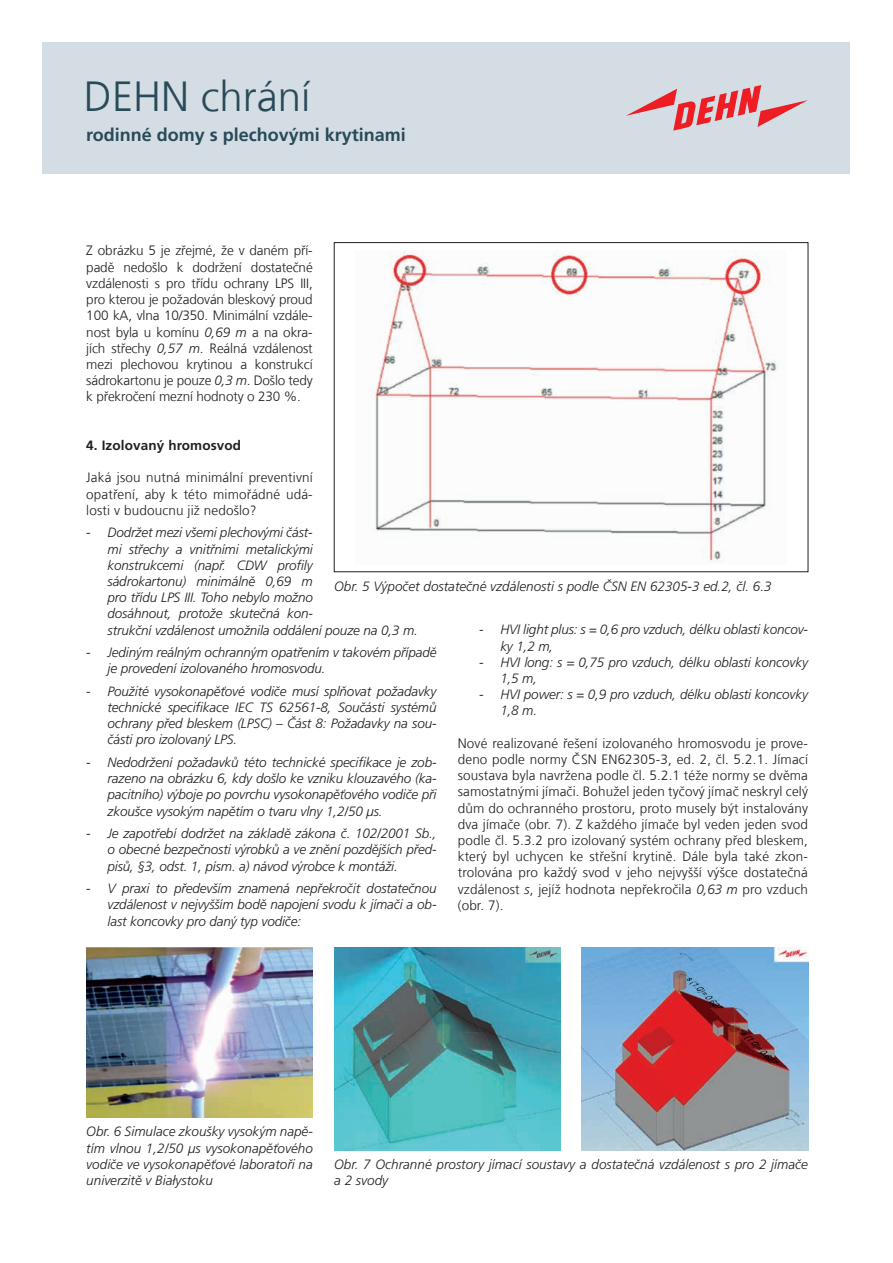
<style>
.page{position:relative;width:893px;height:1263px;background:#fff}
.page>*{position:absolute;margin:0;border:0;box-sizing:border-box;transform-origin:0 0}
.t1{font:300 42px "Frutiger LT Com";color:#294a59}
.t2{font:700 18px "Frutiger LT Com";color:#294a59}
.t3{font:italic 300 13.5px/16.2px "Frutiger LT Pro";letter-spacing:-.01em;color:#231f20}
.t4{font:300 13.5px/16.2px "Frutiger LT Com";letter-spacing:.01em;color:#231f20;text-align:justify}
.t5{font:700 13.5px "Frutiger LT Com";letter-spacing:.01em;color:#231f20}
.s1{font-family:"Frutiger LT Pro";font-style:italic}
</style>
<div class="page">
<div style="left:43px;top:43px;width:807px;height:131px;background:#d3dde3"></div>
<svg style="left:626px;top:85px;width:182px;height:46px"></svg>
<img style="left:373px;top:251px;width:405px;height:311px">
<img style="left:86px;top:947px;width:227px;height:171px">
<img style="left:334px;top:947px;width:226px;height:203px">
<img style="left:581px;top:947px;width:227px;height:203px">
<h1 class="t1" style="left:84px;top:72px;width:228px">DEHN chrání</h1>
<h2 class="t2" style="left:86px;top:125px;width:321px">rodinné domy s plechovými krytinami</h2>
<p class="t4" style="left:86px;top:243px;width:228px">Z obrázku 5 je zřejmé, že v daném pří&shy;padě nedošlo k dodržení dostatečné vzdálenosti s pro třídu ochrany LPS III, pro kterou je požadován bleskový proud 100 kA, vlna 10/350. Minimální vzdále&shy;nost byla u komínu <span class="s1">0,69 m</span> a na okra&shy;jích střechy <span class="s1">0,57 m</span>. Reálná vzdálenost mezi plechovou krytinou a konstrukcí sádrokartonu je pouze <span class="s1">0,3 m</span>. Došlo tedy k překročení mezní hodnoty o 230 %.</p>
<p class="t5" style="left:86px;top:437px;width:156px">4. Izolovaný hromosvod</p>
<p class="t4" style="left:86px;top:470px;width:228px">Jaká jsou nutná minimální preventivní opatření, aby k této mimořádné udá&shy;losti v budoucnu již nedošlo?</p>
<p class="t3" style="left:108px;top:525px;width:312px;text-indent:-21px">- Dodržet mezi všemi plechovými část-<br>mi střechy a vnitřními metalickými<br>konstrukcemi (např. CDW profily<br>sádrokartonu) minimálně 0,69 m<br>pro třídu LPS III. Toho nebylo možno<br>dosáhnout, protože skutečná kon-<br>strukční vzdálenost umožnila oddálení pouze na 0,3 m.</p>
<p class="t3" style="left:108px;top:644px;width:330px;text-indent:-21px">- Jediným reálným ochranným opatřením v takovém případě je provedení izolovaného hromosvodu.</p>
<p class="t3" style="left:108px;top:683px;width:330px;text-align:justify;text-indent:-21px">- Použité vysokonapěťové vodiče musí splňovat požadavky technické specifikace IEC TS 62561-8, Součásti systémů ochrany před bleskem (LPSC) – Část 8: Požadavky na sou&shy;části pro izolovaný LPS.</p>
<p class="t3" style="left:108px;top:754px;width:330px;text-align:justify;text-indent:-21px">- Nedodržení požadavků této technické specifikace je zob&shy;razeno na obrázku 6, kdy došlo ke vzniku klouzavého (ka&shy;pacitního) výboje po povrchu vysokonapěťového vodiče při zkoušce vysokým napětím o tvaru vlny 1,2/50 µs.</p>
<p class="t3" style="left:108px;top:825px;width:330px;text-align:justify;text-indent:-21px">- Je zapotřebí dodržet na základě zákona č. 102/2001 Sb., o obecné bezpečnosti výrobků a ve znění pozdějších před&shy;pisů, §3, odst. 1, písm. a) návod výrobce k montáži.</p>
<p class="t3" style="left:108px;top:880px;width:330px;text-align:justify;text-indent:-21px">- V praxi to především znamená nepřekročit dostatečnou vzdálenost v nejvyšším bodě napojení svodu k jímači a ob&shy;last koncovky pro daný typ vodiče:</p>
<p class="t3" style="left:334px;top:578px;width:439px">Obr. 5 Výpočet dostatečné vzdálenosti s podle ČSN EN 62305-3 ed.2, čl. 6.3</p>
<p class="t3" style="left:500px;top:622px;width:309px;text-indent:-21px">- HVI light plus: s = 0,6 pro vzduch, délku oblasti koncov&shy;ky 1,2 m,</p>
<p class="t3" style="left:500px;top:654px;width:309px;text-indent:-21px">- HVI long: s = 0,75 pro vzduch, délku oblasti koncovky<br>1,5 m,</p>
<p class="t3" style="left:500px;top:686px;width:309px;text-indent:-21px">- HVI power: s = 0,9 pro vzduch, délku oblasti koncovky<br>1,8 m.</p>
<p class="t4" style="left:458px;top:735px;width:352px">Nové realizované řešení izolovaného hromosvodu je prove&shy;deno podle normy ČSN EN62305-3, ed. 2, čl. 5.2.1. Jímací soustava byla navržena podle čl. 5.2.1 téže normy se dvěma samostatnými jímači. Bohužel jeden tyčový jímač neskryl celý dům do ochranného prostoru, proto musely být instalovány dva jímače (obr. 7). Z každého jímače byl veden jeden svod podle čl. 5.3.2 pro izolovaný systém ochrany před bleskem, který byl uchycen ke střešní krytině. Dále byla také zkon&shy;trolována pro každý svod v jeho nejvyšší výšce dostatečná vzdálenost <span class="s1">s</span>, jejíž hodnota nepřekročila <span class="s1">0,63 m</span> pro vzduch (obr. 7).</p>
<p class="t3" style="left:86px;top:1124px;width:228px;text-align:justify">Obr. 6 Simulace zkoušky vysokým napě&shy;tím vlnou 1,2/50 µs vysokonapěťového vodiče ve vysokonapěťové laboratoři na univerzitě v Białystoku</p>
<p class="t3" style="left:334px;top:1156px;width:475px">Obr. 7 Ochranné prostory jímací soustavy a dostatečná vzdálenost s pro 2 jímače a 2 svody</p>
</div>
